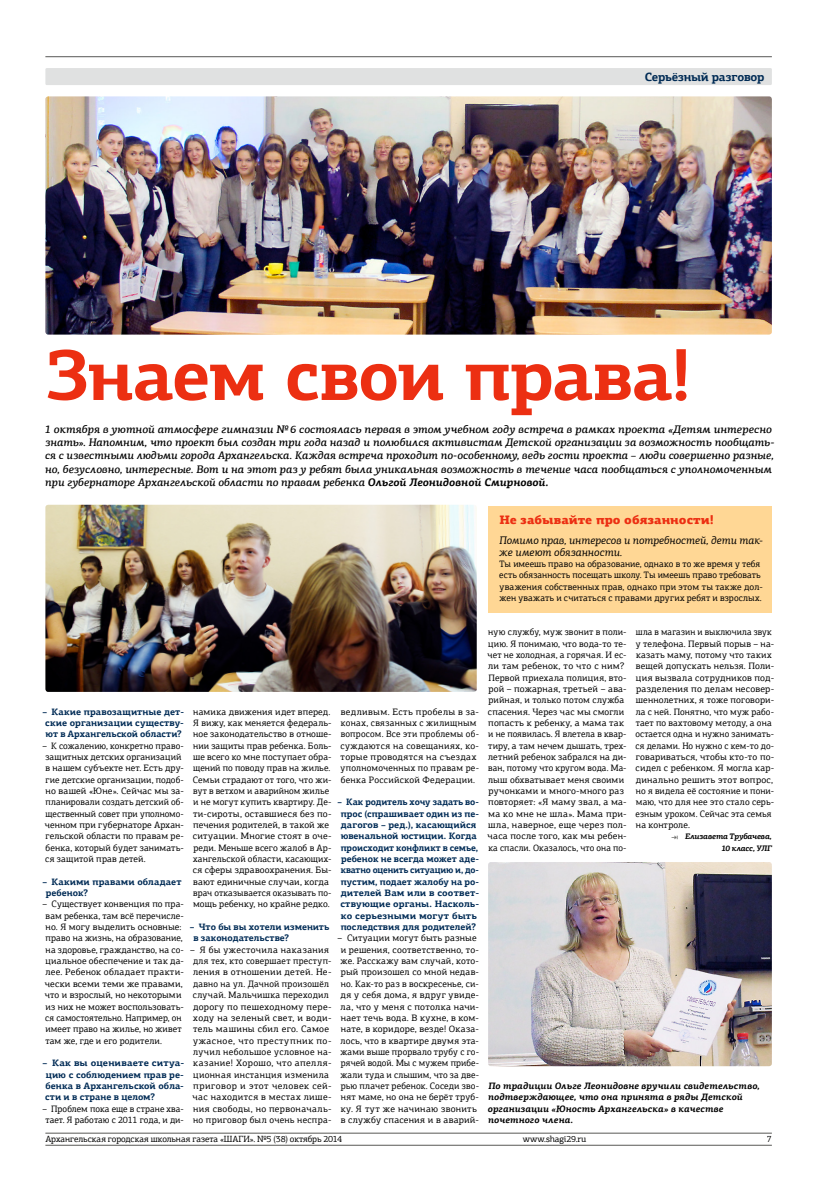
<style>
.page{position:relative;width:840px;height:1191px;background:#fff}
.page>*{position:absolute;margin:0;border:0;box-sizing:border-box;transform-origin:0 0}
.t1{font:700 72px "PF Agora Slab Pro";letter-spacing:-.02em;color:#ec2f12}
.t2{font:900 12.3px "PF Agora Slab Pro";color:#ec2f12}
.t3{font:700 12px "PF Agora Slab Pro";letter-spacing:-.015em;color:#002b55}
.t4{font:italic 500 11px/13.2px "PF Agora Slab Pro";color:#000}
.t5{font:italic 11px/11.3px "PF Agora Slab Pro";color:#000}
.t6{font:9.3px/11.3px "PF Agora Slab Pro";letter-spacing:.015em;color:#000}
.t7{font:9.3px/11.3px "PF Agora Slab Pro";letter-spacing:.035em;color:#000}
.t8{font:9.3px/11.3px "PF Agora Slab Pro";letter-spacing:.015em;color:#000;scale:.95 1}
.t9{font:700 9.3px/11.3px "PF Agora Slab Pro";letter-spacing:.005em;color:#002b55;text-align:center}
.t10{font:italic 700 9.3px/11.3px "PF Agora Slab Pro";letter-spacing:.005em;color:#000}
.t11{font:700 9.3px/11.3px "PF Agora Slab Pro";letter-spacing:.005em;color:#002b55;text-align:justify;scale:1.05 1}
.t12{font:9px "PF Agora Slab Pro";letter-spacing:-.005em;color:#000}
.t13{font:italic 700 8px/11.3px "PF Agora Slab Pro";letter-spacing:-.02em;color:#000;text-align:right}
.s1{font-weight:700}
.s2{font-weight:500;font-style:normal;color:#585856}
</style>
<div class="page">
<hr style="left:45px;top:1144px;width:726px;height:1px;background:#585856">
<hr style="left:45px;top:1132px;width:726px;height:1px;background:#585856">
<hr style="left:45px;top:56px;width:726px;height:1px;background:#585856">
<img style="left:45px;top:96px;width:726px;height:238px">
<img style="left:488px;top:862px;width:283px;height:204px">
<img style="left:45px;top:505px;width:431px;height:187px">
<div style="left:488px;top:506px;width:283px;height:106px;background:#ffd795"></div>
<div style="left:45px;top:68px;width:726px;height:17px;background:#e0e1e1"></div>
<p class="t3" style="left:644px;top:69px;width:121px">Серьёзный разговор</p>
<h1 class="t1" style="left:45px;top:329px;width:647px">Знаем свои права!</h1>
<p class="t4" style="left:45px;top:422px;width:731px">1 октября в уютной атмосфере гимназии №6 состоялась первая в этом учебном году встреча в рамках проекта «Детям интересно знать». Напомним, что проект был создан три года назад и полюбился активистам Детской организации за возможность пообщать&shy;ся с известными людьми города Архангельска. Каждая встреча проходит по‑особенному, ведь гости проекта – люди совершенно разные, но, безусловно, интересные. Вот и на этот раз у ребят была уникальная возможность в течение часа пообщаться с уполномоченным при губернаторе Архангельской области по правам ребенка <span class="s1">Ольгой Леонидовной Смирновой.</span></p>
<h2 class="t2" style="left:499px;top:511px;width:216px">Не забывайте про обязанности!</h2>
<p class="t5" style="left:499px;top:535px;width:265px">Помимо прав, интересов и потребностей, дети так&shy;же имеют обязанности.</p>
<p class="t6" style="left:499px;top:558px;width:265px">Ты имеешь право на образование, однако в то же время у тебя есть обязанность посещать школу. Ты имеешь право требовать уважения собственных прав, однако при этом ты также дол&shy;жен уважать и считаться с правами других ребят и взрослых.</p>
<p class="t7" style="left:340px;top:705px;width:140px">ведливым. Есть пробелы в за&shy;конах, связанных с жилищным вопросом. Все эти проблемы об&shy;суждаются на совещаниях, ко&shy;торые проводятся на съездах уполномоченных по правам ре&shy;бенка Российской Федерации.</p>
<p class="t9" style="left:337px;top:796px;width:143px">– Как родитель хочу задать во&shy;прос (спрашивает один из пе&shy;дагогов – ред.), касающийся ювенальной юстиции. Когда происходит конфликт в семье, ребенок не всегда может аде&shy;кватно оценить ситуацию и, до&shy;пустим, подает жалобу на ро&shy;дителей Вам или в соответ&shy;ствующие органы. Насколь&shy;ко серьезными могут быть последствия для родителей?</p>
<p class="t6" style="left:337px;top:932px;width:143px;text-align:center">– Ситуации могут быть разные и решения, соответственно, то&shy;же. Расскажу вам случай, кото&shy;рый произошел со мной недав&shy;но. Как‑то раз в воскресенье, си&shy;дя у себя дома, я вдруг увиде&shy;ла, что у меня с потолка начи&shy;нает течь вода. В кухне, в ком&shy;нате, в коридоре, везде! Оказа&shy;лось, что в квартире двумя эта&shy;жами выше прорвало трубу с го&shy;рячей водой. Мы с мужем прибе&shy;жали туда и слышим, что за две&shy;рью плачет ребенок. Соседи зво&shy;нят маме, но она не берёт труб&shy;ку. Я тут же начинаю звонить в службу спасения и в аварий-</p>
<p class="t9" style="left:42px;top:705px;width:143px">– Какие правозащитные дет&shy;ские организации существу&shy;ют в Архангельской области?</p>
<p class="t6" style="left:42px;top:739px;width:143px">– К сожалению, конкретно право&shy;защитных детских организаций в нашем субъекте нет. Есть дру&shy;гие детские организации, подоб&shy;но вашей «Юне». Сейчас мы за&shy;планировали создать детский об&shy;щественный совет при уполномо&shy;ченном при губернаторе Архан&shy;гельской области по правам ре&shy;бенка, который будет занимать&shy;ся защитой прав детей.</p>
<p class="t9" style="left:46px;top:875px;width:137px;text-align:left;text-indent:-3px">– Какими правами обладает ребенок?</p>
<p class="t6" style="left:42px;top:898px;width:143px">– Существует конвенция по пра&shy;вам ребенка, там всё перечисле&shy;но. Я могу выделить основные: право на жизнь, на образование, на здоровье, гражданство, на со&shy;циальное обеспечение и так да&shy;лее. Ребенок обладает практи&shy;чески всеми теми же правами, что и взрослый, но некоторыми из них не может воспользовать&shy;ся самостоятельно. Например, он имеет право на жилье, но живет там же, где и его родители.</p>
<p class="t11" style="left:45px;top:1057px;width:134px;text-indent:-3px">– Как вы оцениваете ситуа&shy;цию с соблюдением прав ре&shy;бенка в Архангельской обла&shy;сти и в стране в целом?</p>
<p class="t6" style="left:42px;top:1102px;width:143px;text-align:center">– Проблем пока еще в стране хва&shy;тает. Я работаю с 2011 года, и ди-</p>
<p class="t6" style="left:193px;top:705px;width:140px">намика движения идет вперед.<br>Я вижу, как меняется федераль&shy;ное законодательство в отноше&shy;нии защиты прав ребенка. Боль&shy;ше всего ко мне поступает обра&shy;щений по поводу прав на жилье.<br>Семьи страдают от того, что жи&shy;вут в ветхом и аварийном жилье и не могут купить квартиру. Де&shy;ти-сироты, оставшиеся без по&shy;печения родителей, в такой же ситуации. Многие стоят в оче&shy;реди. Меньше всего жалоб в Ар&shy;хангельской области, касающих&shy;ся сферы здравоохранения. Бы&shy;вают единичные случаи, когда врач отказывается оказывать по&shy;мощь ребенку, но крайне редко.</p>
<p class="t9" style="left:193px;top:921px;width:137px;text-align:left;text-indent:-3px">– Что бы вы хотели изменить в законодательстве?</p>
<p class="t7" style="left:190px;top:944px;width:143px">– Я бы ужесточила наказания для тех, кто совершает преступ&shy;ления в отношении детей. Не&shy;давно на ул. Дачной произошёл случай. Мальчишка переходил дорогу по пешеходному пере&shy;ходу на зеленый свет, и води&shy;тель машины сбил его. Самое ужасное, что преступник по&shy;лучил небольшое условное на&shy;казание! Хорошо, что апелля&shy;ционная инстанция изменила приговор и этот человек сей&shy;час находится в местах лише&shy;ния свободы, но первоначаль&shy;но приговор был очень неспра-</p>
<p class="t6" style="left:487px;top:626px;width:140px">ную службу, муж звонит в поли&shy;цию. Я понимаю, что вода‑то те&shy;чет не холодная, а горячая. И ес&shy;ли там ребенок, то что с ним?<br>Первой приехала полиция, вто&shy;рой – пожарная, третьей – ава&shy;рийная, и только потом служба спасения. Через час мы смогли попасть к ребенку, а мама так и не появилась. Я влетела в квар&shy;тиру, а там нечем дышать, трех&shy;летний ребенок забрался на ди&shy;ван, потому что кругом вода. Ма&shy;лыш обхватывает меня своими ручонками и много-много раз повторяет: «Я маму звал, а ма&shy;ма ко мне не шла». Мама при&shy;шла, наверное, еще через пол&shy;часа после того, как мы ребен&shy;ка спасли. Оказалось, что она по-</p>
<p class="t8" style="left:635px;top:626px;width:147px">шла в магазин и выключила звук у телефона. Первый порыв – на&shy;казать маму, потому что таких вещей допускать нельзя. Поли&shy;ция вызвала сотрудников под&shy;разделения по делам несовер&shy;шеннолетних, я тоже поговори&shy;ла с ней. Понятно, что муж рабо&shy;тает по вахтовому методу, а она остается одна и нужно занимать&shy;ся делами. Но нужно с кем‑то до&shy;говариваться, чтобы кто‑то по&shy;сидел с ребенком. Я могла кар&shy;динально решить этот вопрос, но я видела её состояние и пони&shy;маю, что для нее это стало серь&shy;езным уроком. Сейчас эта семья на контроле.</p>
<p class="t13" style="left:670px;top:831px;width:102px"><span class="s2">⇥</span> Елизавета Трубачева,<br>10 класс, УЛГ</p>
<p class="t10" style="left:487px;top:1080px;width:273px">По традиции Ольге Леонидовне вручили свидетельство, подтверждающее, что она принята в ряды Детской организации «Юность Архангельска» в качестве почетного члена.</p>
<p class="t12" style="left:45px;top:1133px;width:298px">Архангельская городская школьная газета «ШАГИ». №5 (38) октябрь 2014</p>
<p class="t12" style="left:522px;top:1133px;width:65px">www.shagi29.ru</p>
<p class="t12" style="left:766px;top:1133px;width:7px">7</p>
</div>
